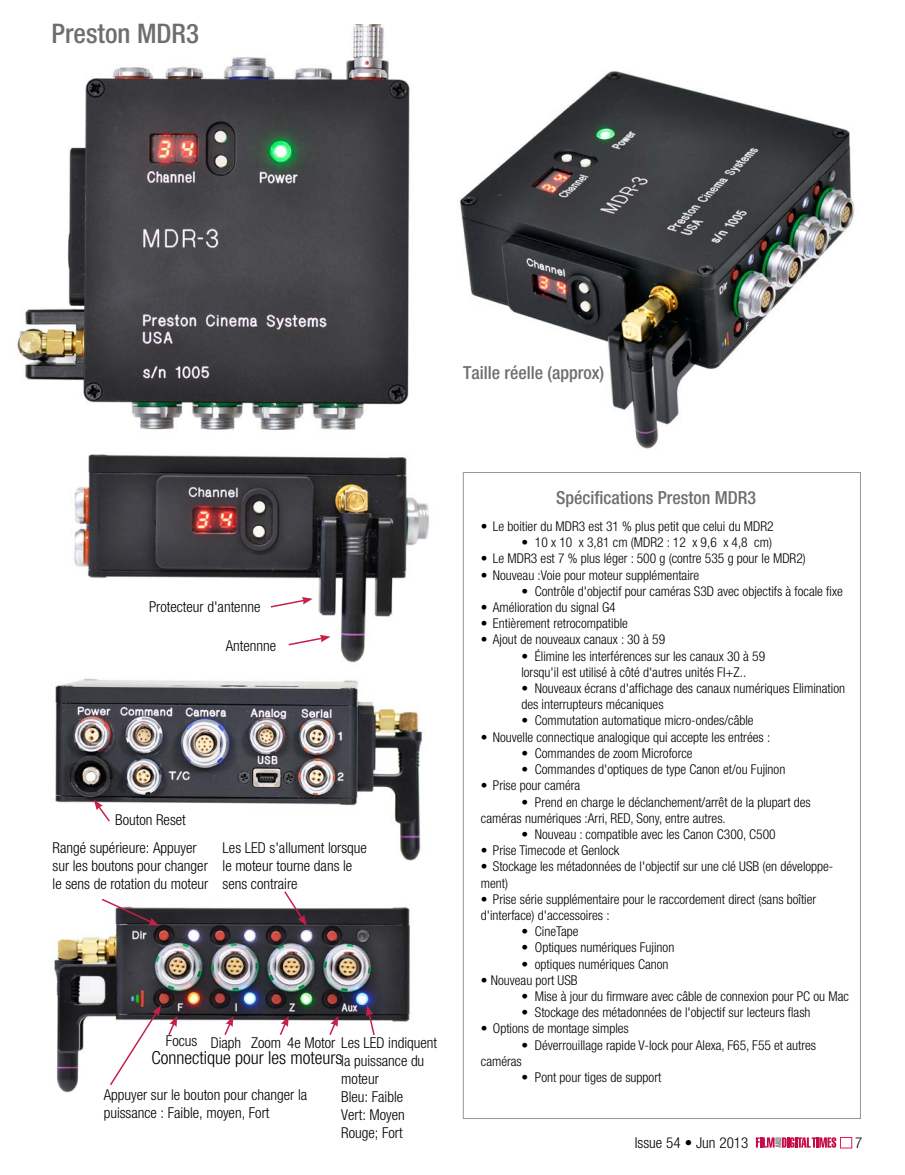
<style>
.page{position:relative;width:905px;height:1175px;background:#fff}
.page>*{position:absolute;margin:0;border:0;box-sizing:border-box;transform-origin:0 0}
.t1{font:500 condensed 27px "Helvetica Neue LT Std";color:#6d6e71}
.t2{font:500 condensed 18px "Helvetica Neue LT Std";color:#6d6e71}
.t3{font:300 condensed 18px "Helvetica Neue LT Std";color:#000}
.t4{font:300 condensed 15px/18px "Helvetica Neue LT Std";color:#000}
.t5{font:300 condensed 13.5px/16.2px "Helvetica Neue LT Std";color:#000}
</style>
<div class="page">
<svg style="left:755px;top:1137px;width:81px;height:10px"></svg>
<div style="left:840px;top:1137px;width:11px;height:11px;border:1px solid #ed174e"></div>
<img style="left:16px;top:24px;width:394px;height:406px">
<img style="left:459px;top:71px;width:396px;height:378px">
<img style="left:74px;top:454px;width:355px;height:209px">
<img style="left:51px;top:907px;width:359px;height:186px">
<img style="left:55px;top:678px;width:368px;height:183px">
<svg style="left:167px;top:1015px;width:10px;height:21px"></svg>
<svg style="left:287px;top:635px;width:43px;height:11px"></svg>
<svg style="left:94px;top:799px;width:17px;height:24px"></svg>
<svg style="left:269px;top:597px;width:44px;height:11px"></svg>
<svg style="left:100px;top:898px;width:59px;height:27px"></svg>
<svg style="left:283px;top:891px;width:23px;height:34px"></svg>
<svg style="left:108px;top:1005px;width:53px;height:81px"></svg>
<svg style="left:366px;top:1005px;width:10px;height:31px"></svg>
<svg style="left:223px;top:1015px;width:10px;height:21px"></svg>
<svg style="left:278px;top:1015px;width:11px;height:21px"></svg>
<svg style="left:328px;top:1015px;width:10px;height:21px"></svg>
<h1 class="t1" style="left:52px;top:17px;width:149px">Preston MDR3</h1>
<h2 class="t2" style="left:463px;top:362px;width:142px">Taille réelle (approx)</h2>
<p class="t4" style="left:149px;top:598px;width:113px">Protecteur d'antenne</p>
<p class="t4" style="left:226px;top:636px;width:52px">Antennne</p>
<p class="t4" style="left:115px;top:811px;width:72px">Bouton Reset</p>
<p class="t4" style="left:53px;top:838px;width:157px">Rangé supérieure: Appuyer sur les boutons pour changer le sens de rotation du moteur</p>
<p class="t4" style="left:222px;top:838px;width:146px">Les LED s'allument lorsque le moteur tourne dans le sens contraire</p>
<p class="t4" style="left:166px;top:1033px;width:272px">Focus Diaph Zoom 4e Motor Les LED indiquent</p>
<h2 class="t3" style="left:151px;top:1047px;width:192px">Connectique pour les moteurs</h2>
<p class="t4" style="left:341px;top:1051px;width:84px">la puissance du moteur<br>Bleu: Faible<br>Vert: Moyen<br>Rouge; Fort</p>
<p class="t4" style="left:104px;top:1085px;width:205px">Appuyer sur le bouton pour changer la puissance : Faible, moyen, Fort</p>
<h2 class="t2" style="left:556px;top:487px;width:201px">Spécifications Preston MDR3</h2>
<p class="t5" style="left:481px;top:518px;width:294px">• Le boitier du MDR3 est 31 % plus petit que celui du MDR2</p>
<p class="t5" style="left:521px;top:534px;width:252px">• 10 x 10 x 3,81 cm (MDR2 : 12 x 9,6 x 4,8 cm)</p>
<p class="t5" style="left:481px;top:550px;width:326px">• Le MDR3 est 7 % plus léger : 500 g (contre 535 g pour le MDR2)</p>
<p class="t5" style="left:481px;top:566px;width:220px">• Nouveau :Voie pour moteur supplémentaire</p>
<p class="t5" style="left:521px;top:583px;width:323px">• Contrôle d'objectif pour caméras S3D avec objectifs à focale fixe</p>
<p class="t5" style="left:481px;top:599px;width:136px">• Amélioration du signal G4</p>
<p class="t5" style="left:481px;top:615px;width:148px">• Entièrement retrocompatible</p>
<p class="t5" style="left:481px;top:631px;width:186px">• Ajout de nouveaux canaux : 30 à 59</p>
<p class="t5" style="left:521px;top:647px;width:245px">• Élimine les interférences sur les canaux 30 à 59 lorsqu'il est utilisé à côté d'autres unités FI+Z..</p>
<p class="t5" style="left:521px;top:680px;width:325px">• Nouveaux écrans d'affichage des canaux numériques Elimination des interrupteurs mécaniques</p>
<p class="t5" style="left:521px;top:712px;width:234px">• Commutation automatique micro-ondes/câble</p>
<p class="t5" style="left:481px;top:728px;width:291px">• Nouvelle connectique analogique qui accepte les entrées :</p>
<p class="t5" style="left:521px;top:745px;width:173px">• Commandes de zoom Microforce</p>
<p class="t5" style="left:521px;top:761px;width:265px">• Commandes d'optiques de type Canon et/ou Fujinon</p>
<p class="t5" style="left:481px;top:777px;width:101px">• Prise pour caméra</p>
<p class="t5" style="left:481px;top:793px;width:331px;text-indent:40px">• Prend en charge le déclanchement/arrêt de la plupart des caméras numériques :Arri, RED, Sony, entre autres.</p>
<p class="t5" style="left:521px;top:826px;width:256px">• Nouveau : compatible avec les Canon C300, C500</p>
<p class="t5" style="left:481px;top:842px;width:140px">• Prise Timecode et Genlock</p>
<p class="t5" style="left:481px;top:858px;width:354px">• Stockage les métadonnées de l'objectif sur une clé USB (en développe&shy;ment)</p>
<p class="t5" style="left:481px;top:890px;width:337px">• Prise série supplémentaire pour le raccordement direct (sans boîtier d'interface) d'accessoires :</p>
<p class="t5" style="left:521px;top:923px;width:59px">• CineTape</p>
<p class="t5" style="left:521px;top:939px;width:154px">• Optiques numériques Fujinon</p>
<p class="t5" style="left:521px;top:955px;width:149px">• optiques numériques Canon</p>
<p class="t5" style="left:481px;top:971px;width:98px">• Nouveau port USB</p>
<p class="t5" style="left:521px;top:988px;width:329px">• Mise à jour du firmware avec câble de connexion pour PC ou Mac</p>
<p class="t5" style="left:521px;top:1004px;width:291px">• Stockage des métadonnées de l'objectif sur lecteurs flash</p>
<p class="t5" style="left:481px;top:1020px;width:149px">• Options de montage simples</p>
<p class="t5" style="left:481px;top:1036px;width:337px;text-indent:40px">• Déverrouillage rapide V-lock pour Alexa, F65, F55 et autres caméras</p>
<p class="t5" style="left:521px;top:1069px;width:141px">• Pont pour tiges de support</p>
<p class="t4" style="left:635px;top:1133px;width:115px">Issue 54 • Jun 2013</p>
<p class="t4" style="left:855px;top:1133px;width:9px">7</p>
</div>
